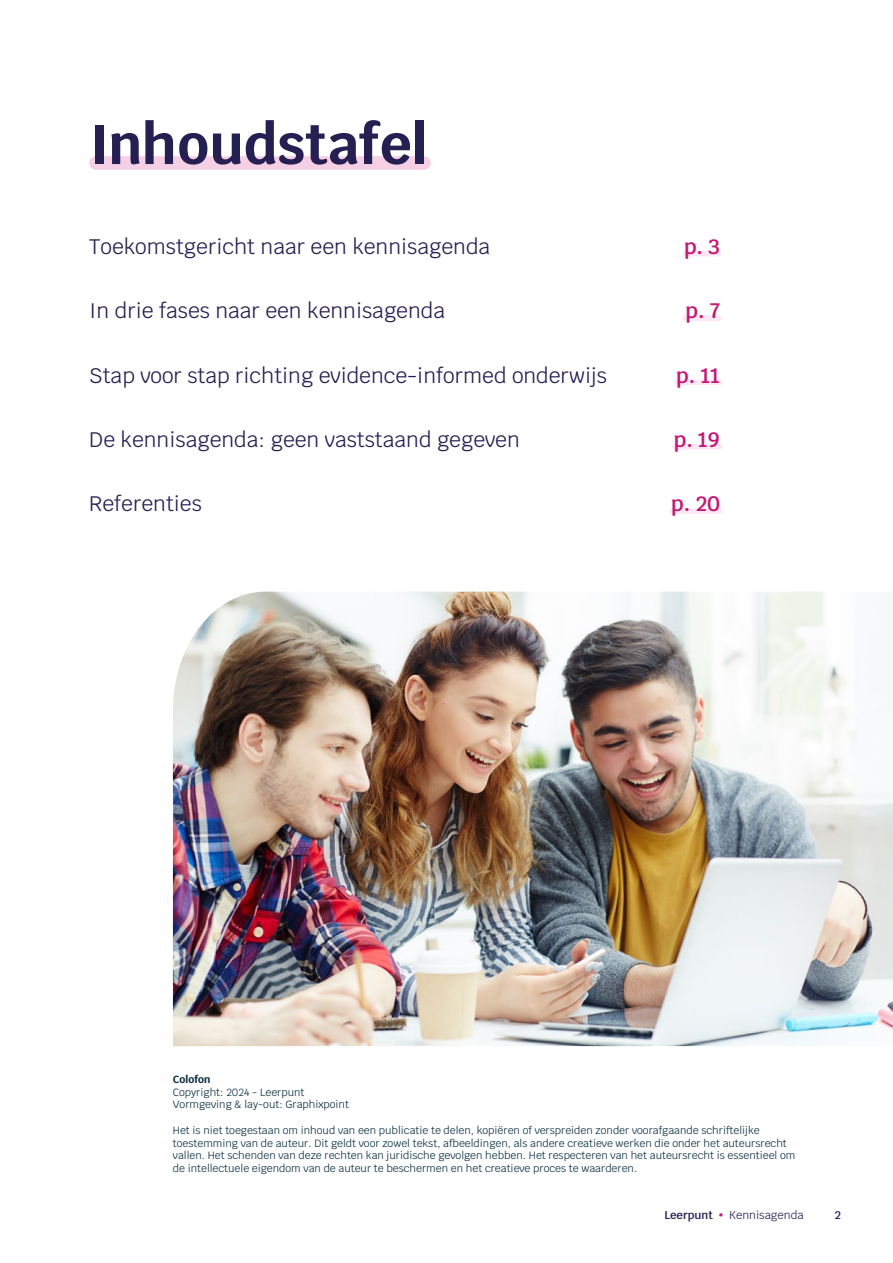
<style>
.page{position:relative;width:893px;height:1263px;background:#fff}
.page>*{position:absolute;margin:0;border:0;box-sizing:border-box;transform-origin:0 0}
.t1{font:700 55.5px "Krub";color:#262052}
.t2{font:21px "Krub";color:#262052}
.t3{font:600 21px "Krub";color:#c41873}
.t4{font:11.25px "Krub";color:#262052}
.t5{font:600 11.25px "Krub";color:#262052}
.t6{font:10.5px/12.8px "Krub";color:#0b2f40}
.t7{font:700 10.5px "Krub";color:#0b2f40}
.s1{font-weight:600}
.s2{color:#c41873}
</style>
<div class="page">
<div style="left:682px;top:251px;width:39px;height:5px;background:#fce7f2;border-radius:3px"></div>
<div style="left:682px;top:315px;width:39px;height:6px;background:#fce7f2;border-radius:3px"></div>
<div style="left:674px;top:379px;width:49px;height:6px;background:#fce7f2;border-radius:3px"></div>
<div style="left:672px;top:444px;width:51px;height:5px;background:#fce7f2;border-radius:3px"></div>
<div style="left:670px;top:508px;width:53px;height:6px;background:#fce7f2;border-radius:3px"></div>
<div style="left:89px;top:156px;width:342px;height:14px;background:#f5d0e4;border-radius:7px"></div>
<img style="left:173px;top:592px;width:720px;height:454px">
<h1 class="t1" style="left:89px;top:112px;width:339px">Inhoudstafel</h1>
<h2 class="t2" style="left:89px;top:229px;width:402px">Toekomstgericht naar een kennisagenda</h2>
<h2 class="t3" style="left:684px;top:234px;width:37px">p. 3</h2>
<h2 class="t2" style="left:89px;top:293px;width:357px">In drie fases naar een kennisagenda</h2>
<h2 class="t3" style="left:685px;top:299px;width:36px">p. 7</h2>
<h2 class="t2" style="left:89px;top:357px;width:519px">Stap voor stap richting evidence-informed onderwijs</h2>
<h2 class="t3" style="left:676px;top:363px;width:45px">p. 11</h2>
<h2 class="t2" style="left:89px;top:422px;width:432px">De kennisagenda: geen vaststaand gegeven</h2>
<h2 class="t3" style="left:674px;top:427px;width:48px">p. 19</h2>
<h2 class="t2" style="left:89px;top:486px;width:114px">Referenties</h2>
<h2 class="t3" style="left:671px;top:491px;width:50px">p. 20</h2>
<p class="t7" style="left:173px;top:1073px;width:39px">Colofon</p>
<p class="t6" style="left:173px;top:1085px;width:177px">Copyright: 2024 - Leerpunt<br>Vormgeving &amp; lay-out: Graphixpoint</p>
<p class="t6" style="left:173px;top:1124px;width:624px">Het is niet toegestaan om inhoud van een publicatie te delen, kopiëren of verspreiden zonder voorafgaande schriftelijke toestemming van de auteur. Dit geldt voor zowel tekst, afbeeldingen, als andere creatieve werken die onder het auteursrecht vallen. Het schenden van deze rechten kan juridische gevolgen hebben. Het respecteren van het auteursrecht is essentieel om de intellectuele eigendom van de auteur te beschermen en het creatieve proces te waarderen.</p>
<p class="t4" style="left:664px;top:1205px;width:141px"><span class="s1">Leerpunt</span> <span class="s2">•</span> Kennisagenda</p>
<p class="t5" style="left:835px;top:1208px;width:8px">2</p>
</div>
